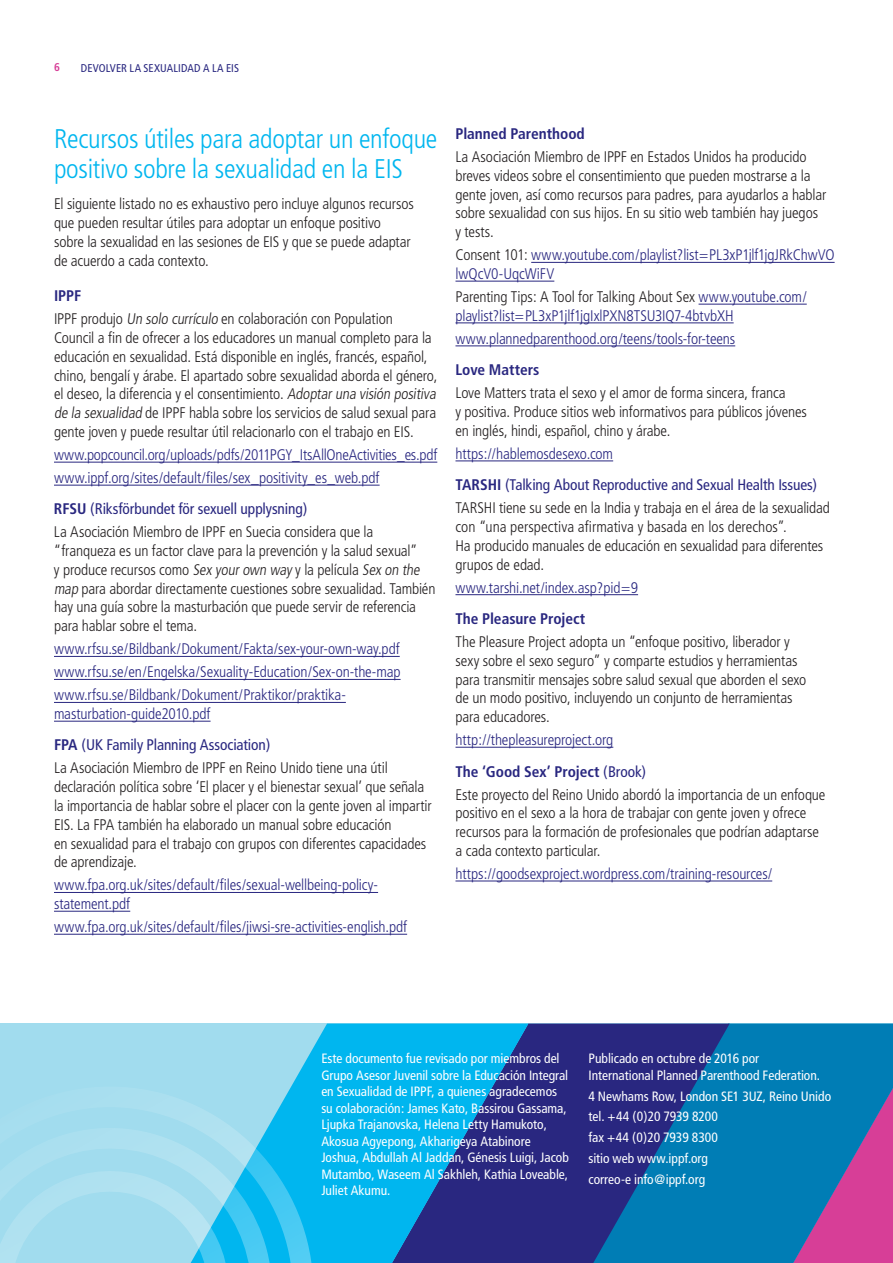
<style>
.page{position:relative;width:893px;height:1263px;background:#fff}
.page>*{position:absolute;margin:0;border:0;box-sizing:border-box;transform-origin:0 0}
.t1{font:300 condensed 27px/30px "Frutiger";letter-spacing:-.01em;color:#00b6ef}
.t2{font:300 condensed 15.3px/18.8px "Frutiger";letter-spacing:-.01em;color:#231f20}
.t3{font:300 condensed 15.3px/23px "Frutiger";letter-spacing:-.01em;color:#292780}
.t4{font:condensed 15.3px/31.5px "Frutiger";letter-spacing:-.01em;color:#292780}
.t5{font:700 condensed 15.3px "Frutiger";letter-spacing:-.005em;color:#292780}
.t6{font:condensed 13.5px/16.5px "Frutiger";color:#fff}
.t7{font:condensed 11.25px "Frutiger";letter-spacing:.01em;color:#292780}
.t8{font:700 condensed 11.25px "Frutiger";color:#d73e97}
.s1{font-weight:700;color:#292780}
.s2{font-weight:400;color:#292780}
.s3{font-weight:300}
.s4{font-weight:700}
.s5{color:#231f20}
.s6{font-weight:400}
</style>
<div class="page">
<div style="left:0;top:1023px;width:893px;height:240px;background:#a1dcee"></div>
<svg style="left:730px;top:1023px;width:163px;height:240px;background:#306fae"></svg>
<svg style="left:528px;top:1023px;width:202px;height:240px;background:#1b4492"></svg>
<svg style="left:303px;top:1023px;width:225px;height:240px;background:#1085c9"></svg>
<hr style="left:54px;top:462px;width:383px;height:1px;background:#292780">
<hr style="left:54px;top:485px;width:326px;height:1px;background:#292780">
<hr style="left:54px;top:656px;width:346px;height:1px;background:#292780">
<hr style="left:54px;top:679px;width:347px;height:1px;background:#292780">
<hr style="left:54px;top:702px;width:292px;height:1px;background:#292780">
<hr style="left:54px;top:721px;width:157px;height:1px;background:#292780">
<hr style="left:54px;top:892px;width:324px;height:1px;background:#292780">
<hr style="left:54px;top:911px;width:76px;height:1px;background:#292780">
<hr style="left:54px;top:934px;width:353px;height:1px;background:#292780">
<hr style="left:531px;top:262px;width:304px;height:1px;background:#292780">
<hr style="left:455px;top:281px;width:99px;height:1px;background:#292780">
<hr style="left:699px;top:304px;width:108px;height:1px;background:#292780">
<hr style="left:455px;top:322px;width:279px;height:1px;background:#292780">
<hr style="left:455px;top:345px;width:280px;height:1px;background:#292780">
<hr style="left:455px;top:460px;width:158px;height:1px;background:#292780">
<hr style="left:455px;top:594px;width:183px;height:1px;background:#292780">
<hr style="left:455px;top:747px;width:158px;height:1px;background:#292780">
<hr style="left:455px;top:881px;width:317px;height:1px;background:#292780">
<svg style="left:0;top:1065px;width:335px;height:198px"></svg>
<p class="t8" style="left:54px;top:61px;width:7px">6</p>
<p class="t7" style="left:81px;top:62px;width:160px">DEVOLVER LA SEXUALIDAD A LA EIS</p>
<h1 class="t1" style="left:54px;top:124px;width:385px">Recursos útiles para adoptar un enfoque positivo sobre la sexualidad en la EIS</h1>
<p class="t2" style="left:54px;top:195px;width:361px">El siguiente listado no es exhaustivo pero incluye algunos recursos que pueden resultar útiles para adoptar un enfoque positivo sobre la sexualidad en las sesiones de EIS y que se puede adaptar de acuerdo a cada contexto.</p>
<p class="t5" style="left:54px;top:287px;width:29px">IPPF</p>
<p class="t2" style="left:54px;top:310px;width:386px">IPPF produjo Unsolo currículo en colaboración con Population<br>Council a fin de ofrecer a los educadores un manual completo para la educación en sexualidad. Está disponible en inglés, francés, español, chino, bengalí y árabe. El apartado sobre sexualidad aborda el género, el deseo, la diferencia y el consentimiento. Adoptaruna visión positiva de la sexualidad de IPPF habla sobre los servicios de salud sexual para gente joven y puede resultar útil relacionarlo con el trabajo en EIS.</p>
<p class="t3" style="left:54px;top:443px;width:385px">www.popcouncil.org/uploads/pdfs/2011PGY_ItsAllOneActivities_es.pdf www.ippf.org/sites/default/files/sex_positivity_es_web.pdf</p>
<p class="t2" style="left:54px;top:498px;width:321px;line-height:23px"><span class="s1">RFSU</span> <span class="s2">(Riksförbundet för sexuell upplysning)<br></span>La Asociación Miembro de IPPF en Suecia considera que la</p>
<p class="t2" style="left:54px;top:542px;width:383px">“franqueza es un factor clave para la prevención y la salud sexual”<br>y produce recursos como Sex yourown way y la película Sex on the map para abordar directamente cuestiones sobre sexualidad. También hay una guía sobre la masturbación que puede servir de referencia para hablar sobre el tema.</p>
<p class="t3" style="left:54px;top:638px;width:348px;text-align:justify">www.rfsu.se/Bildbank/Dokument/Fakta/sex-your-own-way.pdf www.rfsu.se/en/Engelska/Sexuality-Education/Sex-on-the-map www.rfsu.se/Bildbank/Dokument/Praktikor/praktika-</p>
<p class="t4" style="left:54px;top:698px;width:218px"><span class="s3">masturbation-guide2010.pdf<br></span><span class="s4">FPA</span> (UK Family Planning Association)</p>
<p class="t2" style="left:54px;top:759px;width:379px">La Asociación Miembro de IPPF en Reino Unido tiene una útil declaración política sobre ‘El placer y el bienestar sexual’ que señala la importancia de hablar sobre el placer con la gente joven al impartir EIS. La FPA también ha elaborado un manual sobre educación<br>en sexualidad para el trabajo con grupos con diferentes capacidades de aprendizaje.</p>
<p class="t3" style="left:54px;top:876px;width:326px;line-height:18.8px">www.fpa.org.uk/sites/default/files/sexual-wellbeing-policy&shy;statement.pdf</p>
<p class="t3" style="left:54px;top:915px;width:355px">www.fpa.org.uk/sites/default/files/jiwsi-sre-activities-english.pdf</p>
<p class="t5" style="left:455px;top:125px;width:131px">Planned Parenthood</p>
<p class="t2" style="left:455px;top:148px;width:372px">La Asociación Miembro de IPPF en Estados Unidos ha producido breves videos sobre el consentimiento que pueden mostrarse a la gente joven, así como recursos para padres, para ayudarlos a hablar sobre sexualidad con sus hijos. En su sitio web también hay juegos y tests.</p>
<p class="t3" style="left:455px;top:246px;width:381px;line-height:18.8px"><span class="s5">Consent 101:</span> www.youtube.com/playlist?list=PL3xP1jlf1jgJRkChwVO lwQcV0-UqcWiFV</p>
<p class="t3" style="left:455px;top:287px;width:353px;line-height:18.8px"><span class="s5">Parenting Tips: A Tool for Talking About Sex</span> www.youtube.com/ playlist?list=PL3xP1jlf1jgIxlPXN8TSU3IQ7-4btvbXH</p>
<p class="t3" style="left:455px;top:327px;width:281px">www.plannedparenthood.org/teens/tools-for-teens</p>
<p class="t5" style="left:455px;top:361px;width:85px">Love Matters</p>
<p class="t2" style="left:455px;top:384px;width:353px">Love Matters trata el sexo y el amor de forma sincera, franca<br>y positiva. Produce sitios web informativos para públicos jóvenes en inglés, hindi, español, chino y árabe.</p>
<p class="t4" style="left:455px;top:438px;width:363px"><span class="s3">https://hablemosdesexo.com<br></span><span class="s4">TARSHI</span> (Talking About Reproductive and Sexual Health Issues)</p>
<p class="t2" style="left:455px;top:499px;width:376px">TARSHI tiene su sede en la India y trabaja en el área de la sexualidad con “una perspectiva afirmativa y basada en los derechos”.<br>Ha producido manuales de educación en sexualidad para diferentes grupos de edad.</p>
<p class="t3" style="left:455px;top:576px;width:184px">www.tarshi.net/index.asp?pid=9</p>
<p class="t5" style="left:455px;top:610px;width:131px">The Pleasure Project</p>
<p class="t2" style="left:455px;top:632px;width:352px">The Pleasure Project adopta un “enfoque positivo, liberador y sexy sobre el sexo seguro” y comparte estudios y herramientas para transmitir mensajes sobre salud sexual que aborden el sexo de un modo positivo, incluyendo un conjunto de herramientas para educadores.</p>
<p class="t3" style="left:455px;top:724px;width:192px;line-height:31.5px">http://thepleasureproject.org<br><span class="s4">The ‘Good Sex’ Project</span> <span class="s6">(Brook)</span></p>
<p class="t2" style="left:455px;top:785px;width:371px">Este proyecto del Reino Unido abordó la importancia de un enfoque positivo en el sexo a la hora de trabajar con gente joven y ofrece recursos para la formación de profesionales que podrían adaptarse a cada contexto particular.</p>
<p class="t3" style="left:455px;top:862px;width:318px">https://goodsexproject.wordpress.com/training-resources/</p>
<p class="t6" style="left:321px;top:1051px;width:249px">Este documento fue revisado por miembros del Grupo Asesor Juvenil sobre la Educación Integral en Sexualidad de IPPF, a quienes agradecemos su colaboración: James Kato, Bassirou Gassama, Ljupka Trajanovska, Helena Letty Hamukoto, Akosua Agyepong, Akharigeya Atabinore Joshua, Abdullah Al Jaddan, Génesis Luigi, Jacob Mutambo, Waseem Al Sakhleh, Kathia Loveable, Juliet Akumu.</p>
<p class="t6" style="left:588px;top:1050px;width:233px">Publicado en octubre de 2016 por<br>International Planned Parenthood Federation.</p>
<p class="t6" style="left:588px;top:1086px;width:244px;line-height:20.7px">4 Newhams Row, London SE1 3UZ, Reino Unido tel. +44 (0)20 7939 8200<br>fax +44 (0)20 7939 8300<br>sitio web www.ippf.org<br>correo-e info@ippf.org</p>
</div>
